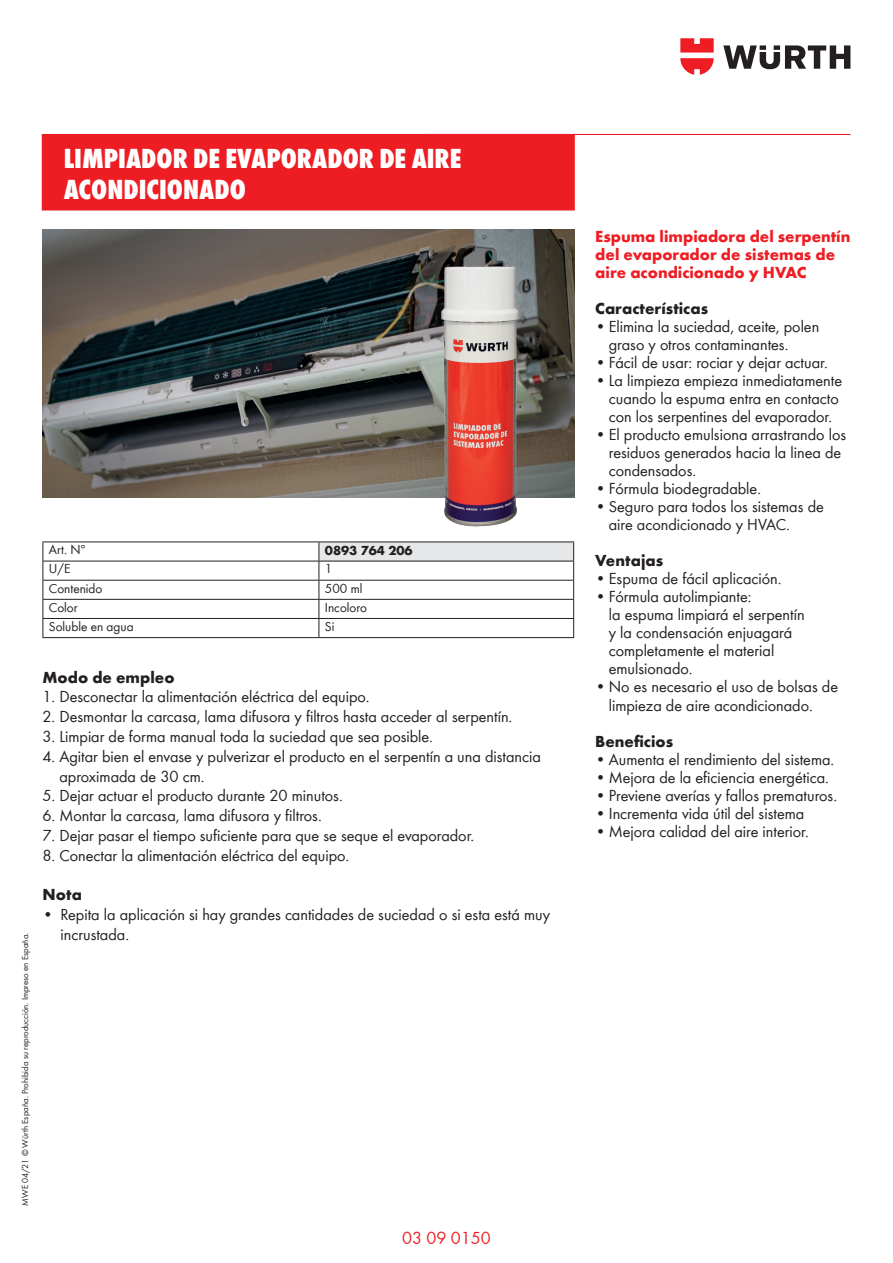
<style>
.page{position:relative;width:893px;height:1263px;background:#fff}
.page>*{position:absolute;margin:0;border:0;box-sizing:border-box;transform-origin:0 0}
.t1{font:800 condensed 28.5px/31.5px "Wuerth";color:#fff}
.t2{font:18px "Wuerth";color:#ee1d23}
.t3{font:16.5px/18px "Wuerth";color:#231f20}
.t4{font:700 16.5px/18px "Wuerth";color:#ee1d23}
.t5{font:700 16.5px "Wuerth";color:#231f20}
.t6{font:13.5px "Wuerth";color:#231f20}
.t7{font:700 13.5px "Wuerth";color:#231f20}
.t8{font:9px "Wuerth";color:#231f20}
</style>
<div class="page">
<svg style="left:723px;top:45px;width:127px;height:24px"></svg>
<svg style="left:680px;top:38px;width:34px;height:37px"></svg>
<hr style="left:425px;top:134px;width:425px;height:1px;background:#ee1d23">
<div style="left:42px;top:134px;width:533px;height:76px;background:#ee1d23"></div>
<div style="left:319px;top:542px;width:255px;height:19px;background:#e6e7e9"></div>
<hr style="left:43px;top:541px;width:276px;height:1px;background:#231f20">
<hr style="left:319px;top:541px;width:255px;height:1px;background:#231f20">
<hr style="left:43px;top:561px;width:276px;height:1px;background:#231f20">
<hr style="left:319px;top:561px;width:255px;height:1px;background:#231f20">
<hr style="left:43px;top:580px;width:276px;height:1px;background:#231f20">
<hr style="left:319px;top:580px;width:255px;height:1px;background:#231f20">
<hr style="left:43px;top:599px;width:276px;height:1px;background:#231f20">
<hr style="left:319px;top:599px;width:255px;height:1px;background:#231f20">
<hr style="left:43px;top:618px;width:276px;height:1px;background:#231f20">
<svg style="left:43px;top:542px;width:1px;height:95px"></svg>
<hr style="left:319px;top:618px;width:255px;height:1px;background:#231f20">
<svg style="left:319px;top:542px;width:1px;height:95px"></svg>
<svg style="left:573px;top:542px;width:1px;height:95px"></svg>
<hr style="left:43px;top:637px;width:276px;height:1px;background:#231f20">
<hr style="left:319px;top:637px;width:255px;height:1px;background:#231f20">
<img style="left:43px;top:230px;width:531px;height:267px">
<img style="left:412px;top:257px;width:138px;height:270px">
<h1 class="t1" style="left:64px;top:141px;width:399px">LIMPIADOR DE EVAPORADOR DE AIRE<br>ACONDICIONADO</h1>
<p class="t6" style="left:49px;top:541px;width:38px">Art. Nº</p>
<p class="t7" style="left:325px;top:540px;width:89px">0893 764 206</p>
<p class="t6" style="left:49px;top:560px;width:23px">U/E</p>
<p class="t6" style="left:325px;top:560px;width:9px">1</p>
<p class="t6" style="left:49px;top:579px;width:55px">Contenido</p>
<p class="t6" style="left:325px;top:579px;width:39px">500 ml</p>
<p class="t6" style="left:49px;top:598px;width:30px">Color</p>
<p class="t6" style="left:325px;top:598px;width:44px">Incoloro</p>
<p class="t6" style="left:49px;top:617px;width:86px">Soluble en agua</p>
<p class="t6" style="left:325px;top:617px;width:11px">Si</p>
<p class="t8" style="left:19px;top:1205px;width:274px;rotate:-90deg">MWE 04/21 © Würth España. Prohibida su reproducción. Impreso en España.</p>
<p class="t5" style="left:43px;top:665px;width:134px">Modo de empleo</p>
<p class="t3" style="left:43px;top:687px;width:329px">1. Desconectar la alimentación eléctrica del equipo.</p>
<p class="t3" style="left:43px;top:707px;width:471px">2. Desmontar la carcasa, lama difusora y filtros hasta acceder al serpentín.</p>
<p class="t3" style="left:43px;top:727px;width:392px">3. Limpiar de forma manual toda la suciedad que sea posible.</p>
<p class="t3" style="left:60px;top:745px;width:483px;line-height:19.8px;text-indent:-17px">4. Agitar bien el envase y pulverizar el producto en el serpentín a una distancia aproximada de 30 cm.</p>
<p class="t3" style="left:43px;top:786px;width:302px">5. Dejar actuar el producto durante 20 minutos.</p>
<p class="t3" style="left:43px;top:806px;width:281px">6. Montar la carcasa, lama difusora y filtros.</p>
<p class="t3" style="left:43px;top:826px;width:433px">7. Dejar pasar el tiempo suficiente para que se seque el evaporador.</p>
<p class="t3" style="left:43px;top:845px;width:308px">8. Conectar la alimentación eléctrica del equipo.</p>
<p class="t5" style="left:43px;top:883px;width:41px">Nota</p>
<p class="t3" style="left:61px;top:904px;width:491px;line-height:19.8px;text-indent:-18px">• Repita la aplicación si hay grandes cantidades de suciedad o si esta está muy incrustada.</p>
<p class="t2" style="left:402px;top:1225px;width:90px">03 09 0150</p>
<p class="t4" style="left:595px;top:227px;width:257px">Espuma limpiadora del serpentín del evaporador de sistemas de aire acondicionado y HVAC</p>
<p class="t5" style="left:595px;top:297px;width:114px">Características</p>
<p class="t3" style="left:609px;top:317px;width:212px;text-indent:-13px">•Elimina la suciedad, aceite, polen graso y otros contaminantes.</p>
<p class="t3" style="left:595px;top:353px;width:234px">•Fácil de usar: rociar y dejar actuar.</p>
<p class="t3" style="left:609px;top:371px;width:235px;text-indent:-13px">•La limpieza empieza inmediatamente cuando la espuma entra en contacto con los serpentines del evaporador.</p>
<p class="t3" style="left:609px;top:425px;width:239px;text-indent:-13px">•El producto emulsiona arrastrando los residuos generados hacia la linea de condensados.</p>
<p class="t3" style="left:595px;top:479px;width:167px">•Fórmula biodegradable.</p>
<p class="t3" style="left:609px;top:497px;width:217px;text-indent:-13px">•Seguro para todos los sistemas de aire acondicionado y HVAC.</p>
<p class="t5" style="left:595px;top:549px;width:69px">Ventajas</p>
<p class="t3" style="left:595px;top:569px;width:188px">•Espuma de fácil aplicación.</p>
<p class="t3" style="left:609px;top:587px;width:197px;text-indent:-13px">•Fórmula autolimpiante:<br>la espuma limpiará el serpentín y la condensación enjuagará completamente el material emulsionado.</p>
<p class="t3" style="left:609px;top:677px;width:231px;text-indent:-13px">• No es necesario el uso de bolsas de limpieza de aire acondicionado.</p>
<p class="t5" style="left:595px;top:729px;width:79px">Beneficios</p>
<p class="t3" style="left:595px;top:749px;width:240px">•Aumenta el rendimiento del sistema.</p>
<p class="t3" style="left:595px;top:767px;width:235px">• Mejora de la eficiencia energética.</p>
<p class="t3" style="left:595px;top:785px;width:243px">•Previene averías y fallos prematuros.</p>
<p class="t3" style="left:595px;top:803px;width:210px">•Incrementa vida útil del sistema</p>
<p class="t3" style="left:595px;top:821px;width:215px">• Mejora calidad del aire interior.</p>
</div>
